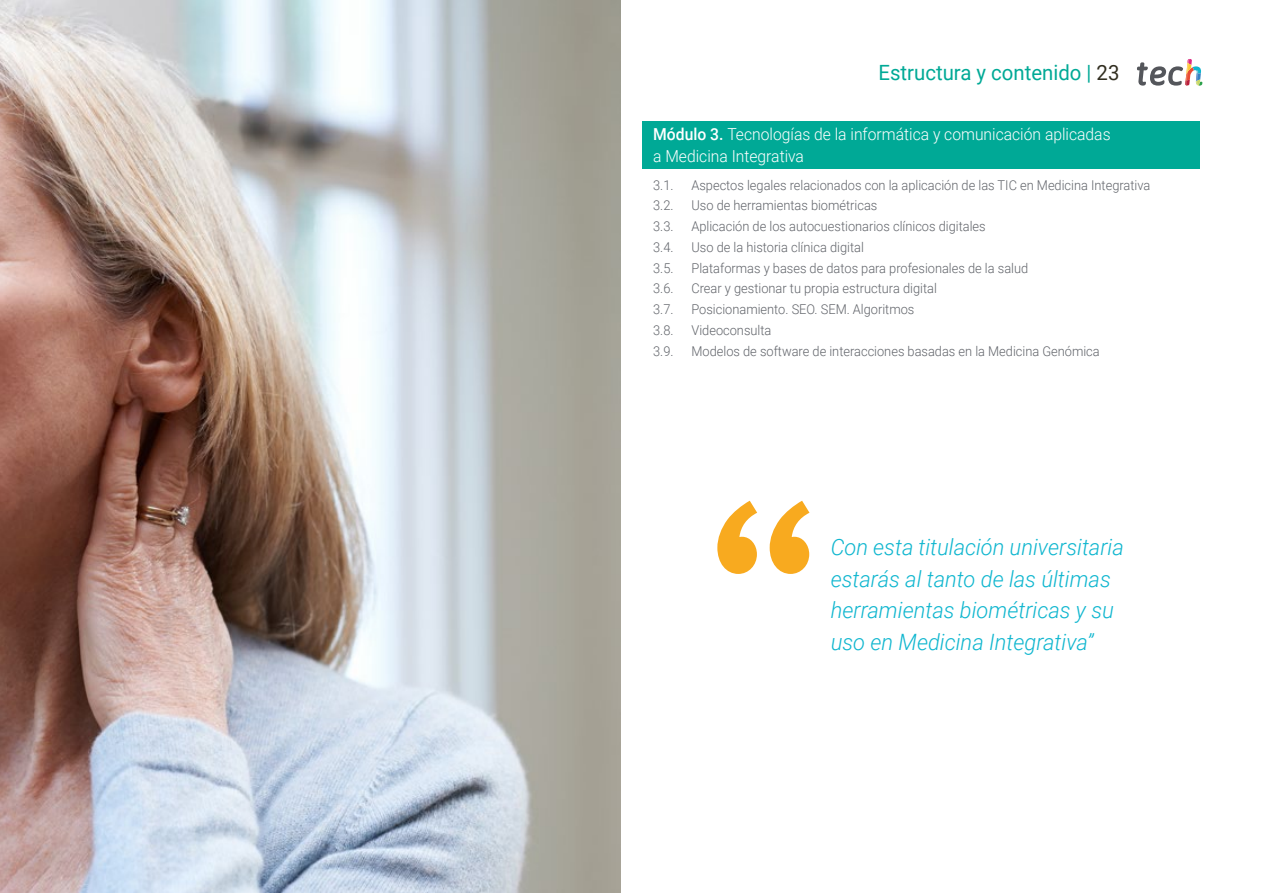
<style>
.page{position:relative;width:1263px;height:893px;background:#fff}
.page>*{position:absolute;margin:0;border:0;box-sizing:border-box;transform-origin:0 0}
.t1{font:italic 300 22.5px/31.5px "Roboto";color:#0fb6cf}
.t2{font:21px "Roboto";color:#00a996}
.t3{font:300 16.5px/22.5px "Roboto";color:#fff;scale:.95 1}
.t4{font:300 13.5px "Roboto";color:#61646a;scale:.95 1}
.s1{color:#312e20}
.s2{font-weight:500}
</style>
<div class="page">
<img style="left:0;top:0;width:621px;height:893px">
<div style="left:642px;top:121px;width:557px;height:48px;background:#00a996"></div>
<svg style="left:717px;top:501px;width:92px;height:73px"></svg>
<svg style="left:1137px;top:59px;width:65px;height:27px"></svg>
<h2 class="t2" style="left:878px;top:57px;width:242px">Estructura y contenido | <span class="s1">23</span></h2>
<p class="t3" style="left:653px;top:122px;width:483px"><span class="s2">Módulo 3.</span> Tecnologías de la informática y comunicación aplicadas a Medicina Integrativa</p>
<p class="t4" style="left:653px;top:175px;width:23px">3.1.</p>
<p class="t4" style="left:691px;top:175px;width:485px">Aspectos legales relacionados con la aplicación de las TIC en Medicina Integrativa</p>
<p class="t4" style="left:653px;top:196px;width:23px">3.2.</p>
<p class="t4" style="left:691px;top:196px;width:197px">Uso de herramientas biométricas</p>
<p class="t4" style="left:653px;top:217px;width:23px">3.3.</p>
<p class="t4" style="left:691px;top:217px;width:311px">Aplicación de los autocuestionarios clínicos digitales</p>
<p class="t4" style="left:653px;top:238px;width:23px">3.4.</p>
<p class="t4" style="left:691px;top:238px;width:183px">Uso de la historia clínica digital</p>
<p class="t4" style="left:653px;top:258px;width:23px">3.5.</p>
<p class="t4" style="left:691px;top:258px;width:356px">Plataformas y bases de datos para profesionales de la salud</p>
<p class="t4" style="left:653px;top:279px;width:23px">3.6.</p>
<p class="t4" style="left:691px;top:279px;width:260px">Crear y gestionar tu propia estructura digital</p>
<p class="t4" style="left:653px;top:300px;width:23px">3.7.</p>
<p class="t4" style="left:691px;top:300px;width:236px">Posicionamiento. SEO. SEM. Algoritmos</p>
<p class="t4" style="left:653px;top:321px;width:23px">3.8.</p>
<p class="t4" style="left:691px;top:321px;width:86px">Videoconsulta</p>
<p class="t4" style="left:653px;top:341px;width:23px">3.9.</p>
<p class="t4" style="left:691px;top:341px;width:431px">Modelos de software de interacciones basadas en la Medicina Genómica</p>
<h1 class="t1" style="left:831px;top:531px;width:295px">Con esta titulación universitaria estarás al tanto de las últimas herramientas biométricas y su uso en Medicina Integrativa”</h1>
</div>
